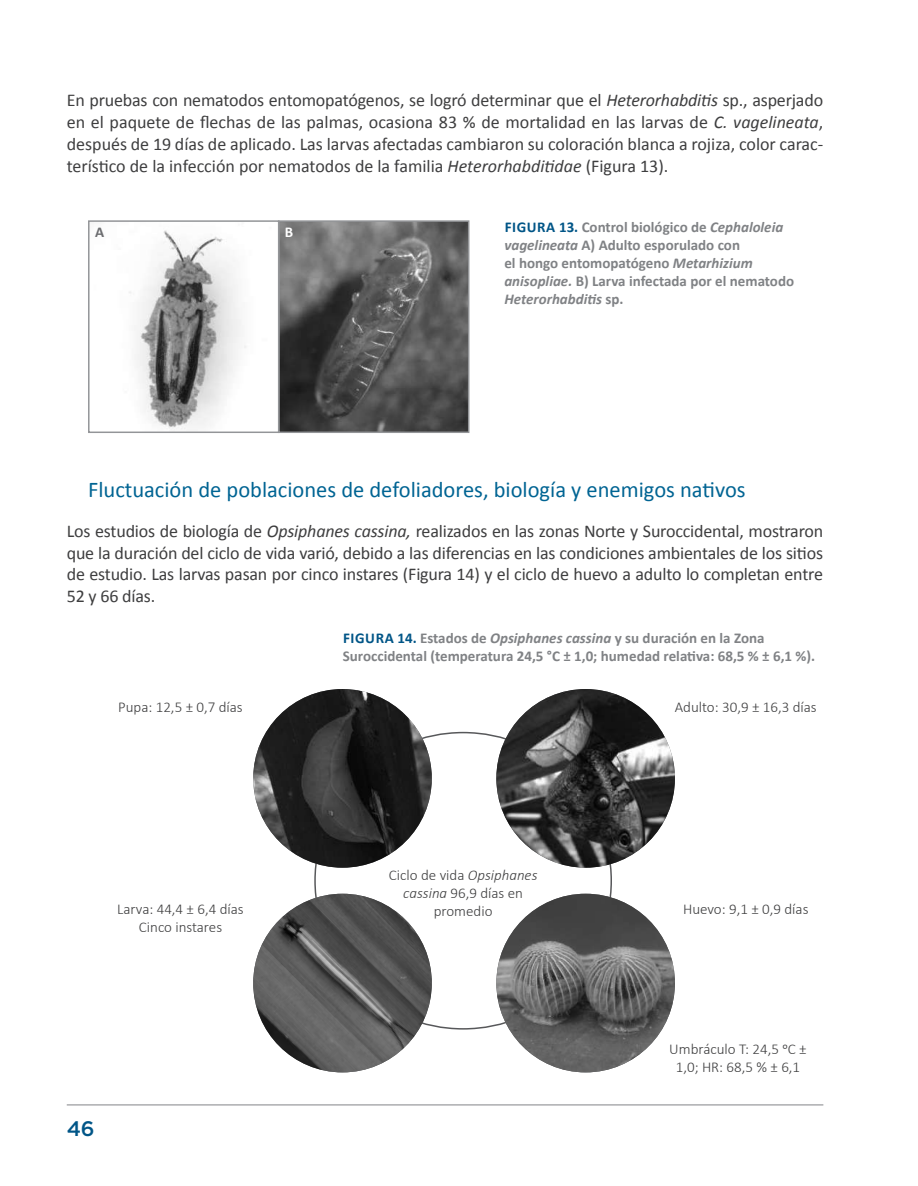
<style>
.page{position:relative;width:918px;height:1186px;background:#fff}
.page>*{position:absolute;margin:0;border:0;box-sizing:border-box;transform-origin:0 0}
.t1{font:22.5px "Calibri";color:#006493}
.t2{font:500 21px "Gotham";color:#005587}
.t3{font:18px/21.9px "Calibri";letter-spacing:-.01em;color:#3e3e3f;text-align:justify}
.t4{font:700 15px/18px "Calibri";color:#808285}
.t5{font:300 15px/18px "Calibri";color:#3e3e3f;text-align:center}
.t6{font:700 15px "Calibri";color:#6c6d70}
.t7{font:700 15px "Calibri";color:#fff}
.s1{font-style:italic}
.s2{color:#005587}
</style>
<div class="page">
<hr style="left:67px;top:1104px;width:756px;height:1px;background:#828487">
<img style="left:129px;top:223px;width:337px;height:207px">
<div style="left:278px;top:220px;width:191px;height:213px;border:2px solid #939598"></div>
<div style="left:88px;top:220px;width:191px;height:213px;border:2px solid #939598"></div>
<img style="left:253px;top:689px;width:179px;height:178px;border-radius:89px">
<img style="left:253px;top:893px;width:179px;height:179px;border-radius:89px">
<img style="left:496px;top:689px;width:179px;height:178px;border-radius:89px">
<img style="left:496px;top:893px;width:179px;height:179px;border-radius:89px">
<p class="t3" style="left:67px;top:89px;width:758px">En pruebas con nematodos entomopatógenos, se logró determinar que el <span class="s1">Heterorhabditis</span> sp., asperjado en el paquete de flechas de las palmas, ocasiona 83 % de mortalidad en las larvas de <span class="s1">C. vagelineata</span>, después de 19 días de aplicado. Las larvas afectadas cambiaron su coloración blanca a rojiza, color carac&shy;terístico de la infección por nematodos de la familia <span class="s1">Heterorhabditidae</span> (Figura 13).</p>
<p class="t6" style="left:95px;top:222px;width:11px">A</p>
<p class="t7" style="left:285px;top:222px;width:10px">B</p>
<p class="t4" style="left:504px;top:218px;width:291px"><span class="s2">FIGURA 13.</span> Control biológico de <span class="s1">Cephaloleia vagelineata</span> A) Adulto esporulado con<br>el hongo entomopatógeno <span class="s1">Metarhizium anisopliae.</span> B) Larva infectada por el nematodo <span class="s1">Heterorhabditis</span> sp.</p>
<p class="t1" style="left:88px;top:475px;width:659px">Fluctuación de poblaciones de defoliadores, biología y enemigos nativos</p>
<p class="t3" style="left:67px;top:520px;width:758px">Los estudios de biología de <span class="s1">Opsiphanes cassina,</span> realizados en las zonas Norte y Suroccidental, mostraron que la duración del ciclo de vida varió, debido a las diferencias en las condiciones ambientales de los sitios de estudio. Las larvas pasan por cinco instares (Figura 14) y el ciclo de huevo a adulto lo completan entre 52 y 66 días.</p>
<p class="t4" style="left:343px;top:629px;width:474px"><span class="s2">FIGURA 14.</span> Estados de <span class="s1">Opsiphanes cassina</span> y su duración en la Zona<br>Suroccidental (temperatura 24,5 °C ± 1,0; humedad relativa: 68,5 % ± 6,1 %).</p>
<p class="t5" style="left:118px;top:698px;width:126px">Pupa: 12,5 ± 0,7 días</p>
<p class="t5" style="left:675px;top:698px;width:143px">Adulto: 30,9 ± 16,3 días</p>
<p class="t5" style="left:117px;top:899px;width:128px">Larva: 44,4 ± 6,4 días<br>Cinco instares</p>
<p class="t2" style="left:67px;top:1114px;width:29px">46</p>
<p class="t5" style="left:389px;top:866px;width:150px">Ciclo de vida <span class="s1">Opsiphanes cassina</span> 96,9 días en promedio</p>
<p class="t5" style="left:683px;top:899px;width:127px">Huevo: 9,1 ± 0,9 días</p>
<p class="t5" style="left:669px;top:1040px;width:139px">Umbráculo T: 24,5 oC ±<br>1,0; HR: 68,5 % ± 6,1</p>
</div>
